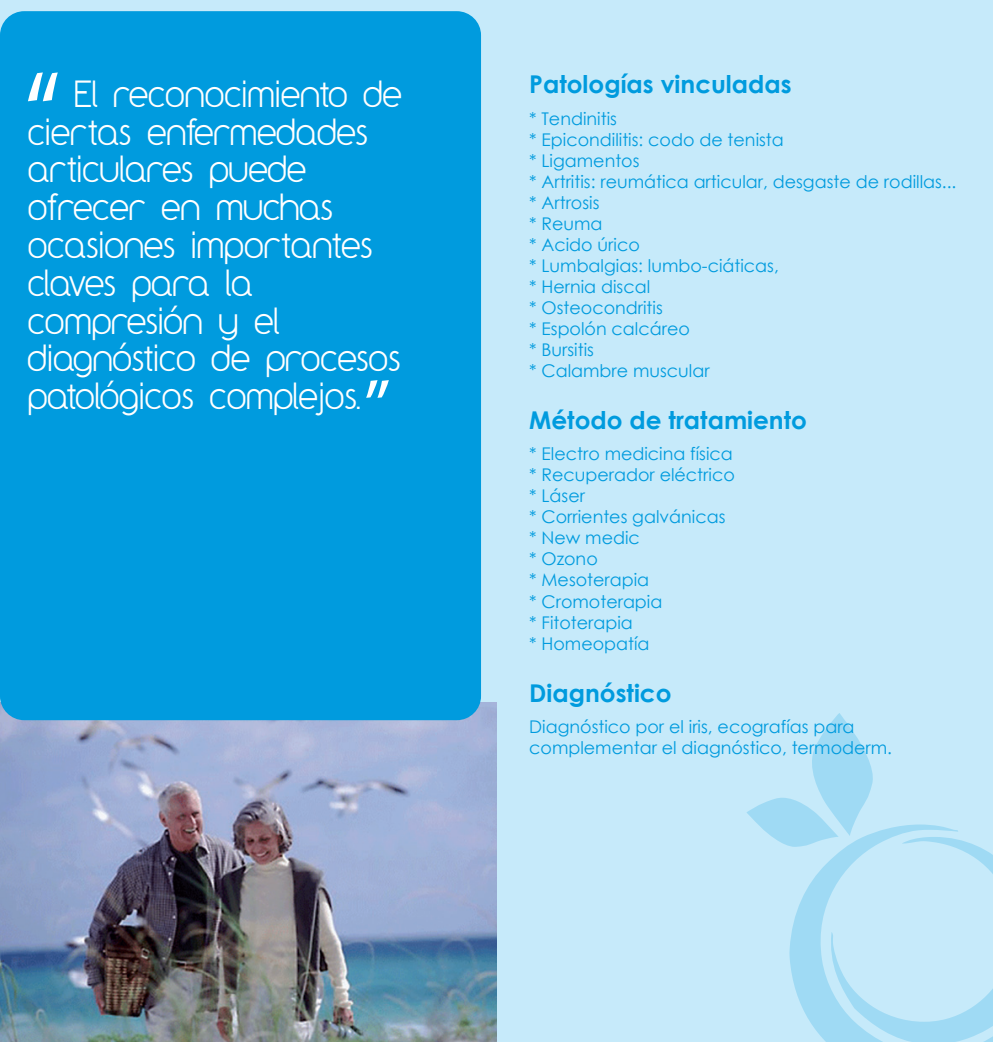
<style>
.page{position:relative;width:993px;height:1042px;background:#fff}
.page>*{position:absolute;margin:0;border:0;box-sizing:border-box;transform-origin:0 0}
.t1{font:31.5px/37.8px "Y2 K Neophyte";color:#fff}
.t2{font:700 24.5px "Century Gothic";color:#009bde}
.t3{font:17.5px/21px "Century Gothic";color:#009bde}
</style>
<div class="page">
<div style="left:0;top:0;width:992px;height:1042px;background:#c6eafa"></div>
<svg style="left:746px;top:713px;width:127px;height:133px"></svg>
<svg style="left:789px;top:824px;width:169px;height:218px"></svg>
<svg style="left:901px;top:837px;width:91px;height:61px"></svg>
<svg style="left:827px;top:932px;width:165px;height:110px"></svg>
<img style="left:0;top:702px;width:496px;height:340px">
<div style="left:0;top:11px;width:481px;height:709px;background:#009bde;border-radius:24px"></div>
<svg style="left:28px;top:72px;width:30px;height:29px"></svg>
<svg style="left:366px;top:380px;width:23px;height:18px"></svg>
<h1 class="t1" style="left:28px;top:74px;width:375px;text-indent:46px">El reconocimiento de ciertas enfermedades articulares puede ofrecer en muchas ocasiones importantes claves para la compresión y el diagnóstico de procesos patológicos complejos.</h1>
<h2 class="t2" style="left:529px;top:66px;width:264px">Patologías vinculadas</h2>
<p class="t3" style="left:529px;top:108px;width:428px">* Tendinitis<br>* Epicondilitis: codo de tenista<br>* Ligamentos<br>* Artritis: reumática articular, desgaste de rodillas... * Artrosis<br>* Reuma<br>* Acido úrico<br>* Lumbalgias: lumbo-ciáticas,<br>* Hernia discal<br>* Osteocondritis<br>* Espolón calcáreo<br>* Bursitis<br>* Calambre muscular</p>
<h2 class="t2" style="left:529px;top:401px;width:279px">Método de tratamiento</h2>
<p class="t3" style="left:529px;top:443px;width:207px">* Electro medicina física * Recuperador eléctrico * Láser<br>* Corrientes galvánicas * New medic<br>* Ozono<br>* Mesoterapia<br>* Cromoterapia<br>* Fitoterapia<br>* Homeopatía</p>
<h2 class="t2" style="left:529px;top:674px;width:144px">Diagnóstico</h2>
<p class="t3" style="left:529px;top:716px;width:364px">Diagnóstico por el iris, ecografías para complementar el diagnóstico, termoderm.</p>
</div>
